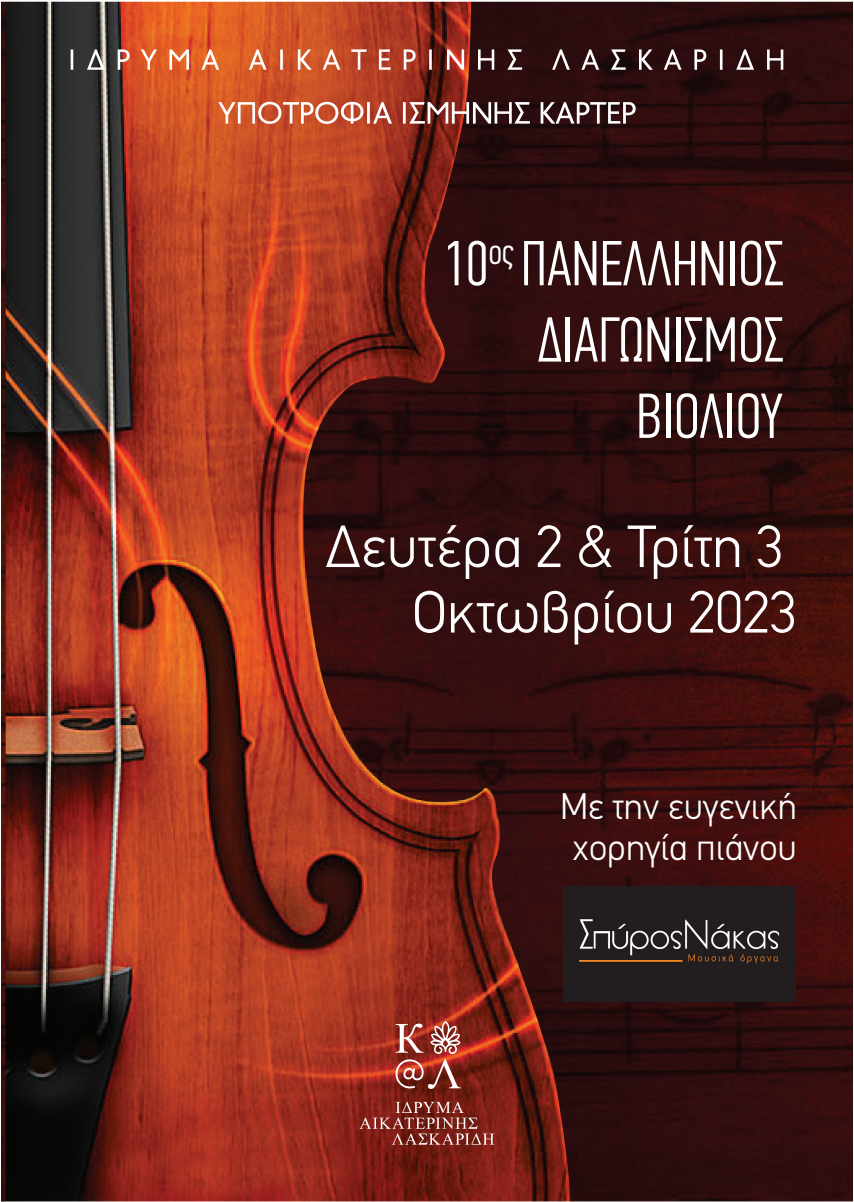
<style>
.page{position:relative;width:854px;height:1202px;background:#fff}
.page>*{position:absolute;margin:0;border:0;box-sizing:border-box;transform-origin:0 0}
.t1{font:300 63.6px/76.3px "PF Din Text Comp Pro";color:#fff;text-align:right}
.t2{font:300 59.6px/65.5px "PF Din Text";color:#fff;text-align:right}
.t3{font:300 37.2px/40.8px "PF Din Text";color:#fff;text-align:center}
</style>
<div class="page">
<img style="left:2px;top:1px;width:850px;height:1201px">
<img style="left:6px;top:1px;width:564px;height:1201px">
<svg style="left:71px;top:49px;width:712px;height:21px"></svg>
<svg style="left:218px;top:102px;width:417px;height:22px"></svg>
<svg style="left:359px;top:1102px;width:135px;height:43px"></svg>
<svg style="left:395px;top:1021px;width:65px;height:68px"></svg>
<img style="left:563px;top:887px;width:232px;height:115px">
<p class="t1" style="left:442px;top:225px;width:343px">10<sup>ος</sup> ΠΑΝΕΛΛΗΝΙΟΣ ∆ΙΑΓΩΝΙΣΜΟΣ<br>ΒΙΟΛΙΟΥ</p>
<p class="t2" style="left:325px;top:514px;width:473px">∆ευτέρα 2 &amp; Τρίτη 3<br>Οκτωβρίου 2023</p>
<p class="t3" style="left:560px;top:786px;width:238px">Με την ευγενική χορηγία πιάνου</p>
</div>
